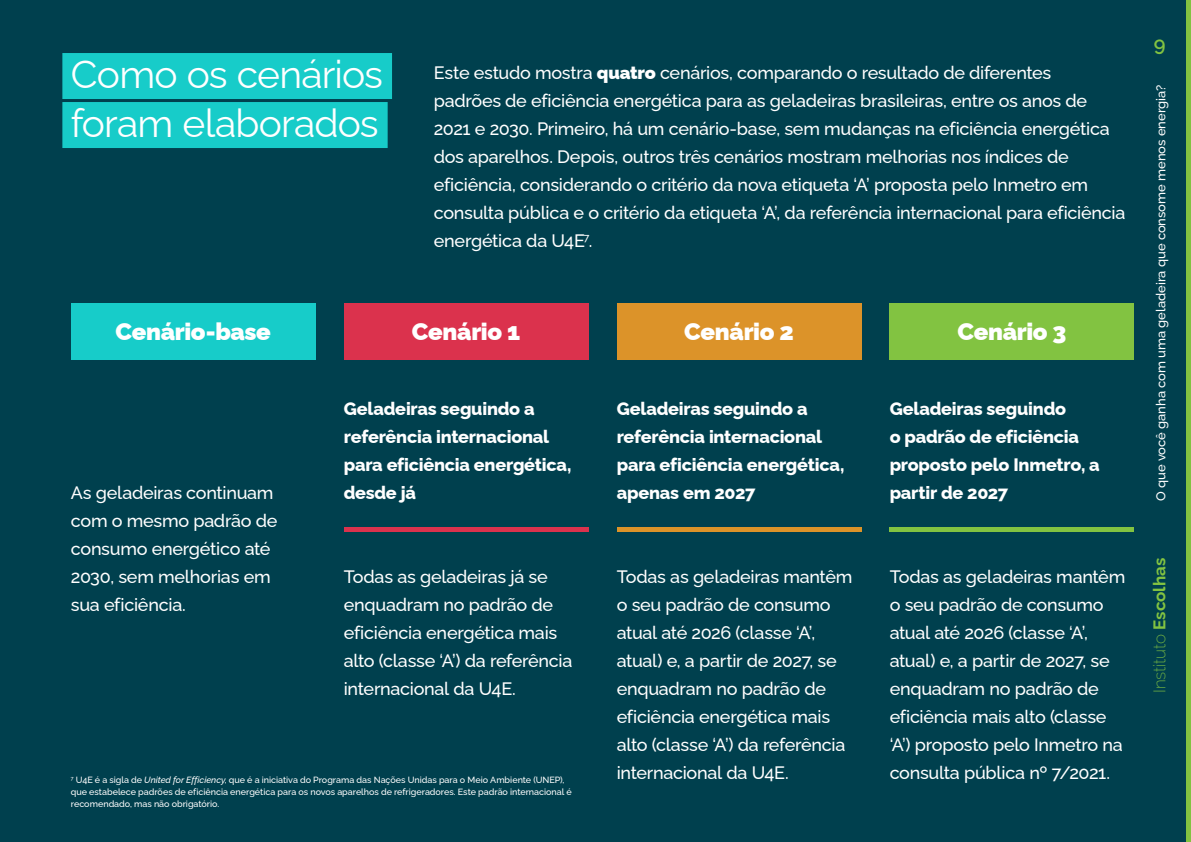
<style>
.page{position:relative;width:1191px;height:842px;background:#00404e}
.page>*{position:absolute;margin:0;border:0;box-sizing:border-box;transform-origin:0 0}
.t1{font:39px/49px "Raleway";letter-spacing:-.02em;color:#fff}
.t2{font:900 24px "Raleway";letter-spacing:-.01em;color:#fff}
.t3{font:600 20px "Raleway";color:#82c341}
.t4{font:500 18px/28px "Raleway";letter-spacing:-.015em;color:#fff}
.t5{font:800 18px/28px "Raleway";letter-spacing:-.015em;color:#fff}
.t6{font:200 17px "Raleway";letter-spacing:-.01em;color:#82c341}
.t7{font:500 13px "Raleway";letter-spacing:-.005em;color:#fff}
.t8{font:500 9px/12px "Raleway";color:#fff}
.t9{font:500 5.2px "Raleway";color:#fff}
.s1{font-weight:900}
.s2{font-style:italic}
.s3{font-weight:700}
</style>
<div class="page">
<div style="left:1186px;top:0;width:5px;height:842px;background:#82c341"></div>
<div style="left:62px;top:53px;width:330px;height:46px;background:#17ccc9"></div>
<div style="left:62px;top:102px;width:326px;height:46px;background:#17ccc9"></div>
<div style="left:71px;top:303px;width:244px;height:56px;background:#17ccc9"></div>
<div style="left:617px;top:303px;width:244px;height:56px;background:#dc9329"></div>
<div style="left:344px;top:303px;width:244px;height:56px;background:#db324d"></div>
<div style="left:889px;top:303px;width:245px;height:56px;background:#82c341"></div>
<hr style="left:344px;top:527px;width:244px;height:4px;background:#db324d">
<hr style="left:617px;top:527px;width:244px;height:4px;background:#dc9329">
<hr style="left:889px;top:527px;width:245px;height:4px;background:#82c341">
<h1 class="t1" style="left:71px;top:45px;width:314px">Como os cenários foram elaborados</h1>
<p class="t4" style="left:434px;top:57px;width:693px">Este estudo mostra <span class="s1">quatro</span> cenários, comparando o resultado de diferentes<br>padrões de eficiência energética para as geladeiras brasileiras, entre os anos de 2021 e 2030. Primeiro, há um cenário-base, sem mudanças na eficiência energética dos aparelhos. Depois, outros três cenários mostram melhorias nos índices de eficiência, considerando o critério da nova etiqueta ‘A’ proposta pelo Inmetro em consulta pública e o critério da etiqueta ‘A’, da referência internacional para eficiência energética da U4E<sup>7</sup>.</p>
<h2 class="t2" style="left:115px;top:313px;width:157px">Cenário-base</h2>
<h2 class="t2" style="left:412px;top:313px;width:110px">Cenário 1</h2>
<h2 class="t2" style="left:684px;top:313px;width:111px">Cenário 2</h2>
<h2 class="t2" style="left:957px;top:313px;width:111px">Cenário 3</h2>
<p class="t5" style="left:344px;top:393px;width:229px">Geladeiras seguindo a referência internacional para eficiência energética, desde já</p>
<p class="t5" style="left:617px;top:393px;width:229px">Geladeiras seguindo a referência internacional para eficiência energética, apenas em 2027</p>
<p class="t5" style="left:889px;top:393px;width:212px">Geladeiras seguindo<br>o padrão de eficiência proposto pelo Inmetro, a partir de 2027</p>
<p class="t4" style="left:71px;top:477px;width:208px">As geladeiras continuam com o mesmo padrão de consumo energético até<br>2030, sem melhorias em sua eficiência.</p>
<p class="t4" style="left:344px;top:561px;width:230px">Todas as geladeiras já se enquadram no padrão de eficiência energética mais alto (classe ‘A’) da referência internacional da U4E.</p>
<p class="t4" style="left:617px;top:561px;width:237px">Todas as geladeiras mantêm o seu padrão de consumo atual até 2026 (classe ‘A’, atual) e, a partir de 2027, se enquadram no padrão de eficiência energética mais alto (classe ‘A’) da referência internacional da U4E.</p>
<p class="t4" style="left:889px;top:561px;width:237px">Todas as geladeiras mantêm o seu padrão de consumo atual até 2026 (classe ‘A’, atual) e, a partir de 2027, se enquadram no padrão de eficiência mais alto (classe ‘A’) proposto pelo Inmetro na</p>
<p class="t9" style="left:71px;top:774px;width:4px">7</p>
<p class="t4" style="left:889px;top:757px;width:222px">consulta pública nº 7/2021.</p>
<p class="t8" style="left:71px;top:773px;width:502px;text-indent:5px">U4E é a sigla de <span class="s2">United for Efficiency</span>, que é a iniciativa do Programa das Nações Unidas para o Meio Ambiente (UNEP), que estabelece padrões de eficiência energética para os novos aparelhos de refrigeradores. Este padrão internacional é recomendado, mas não obrigatório.</p>
<p class="t3" style="left:1153px;top:28px;width:13px">9</p>
<p class="t7" style="left:1150px;top:501px;width:418px;rotate:-90deg">O que você ganha com uma geladeira que consome menos energia?</p>
<p class="t6" style="left:1145px;top:693px;width:137px;rotate:-90deg">Instituto <span class="s3">Escolhas</span></p>
</div>
